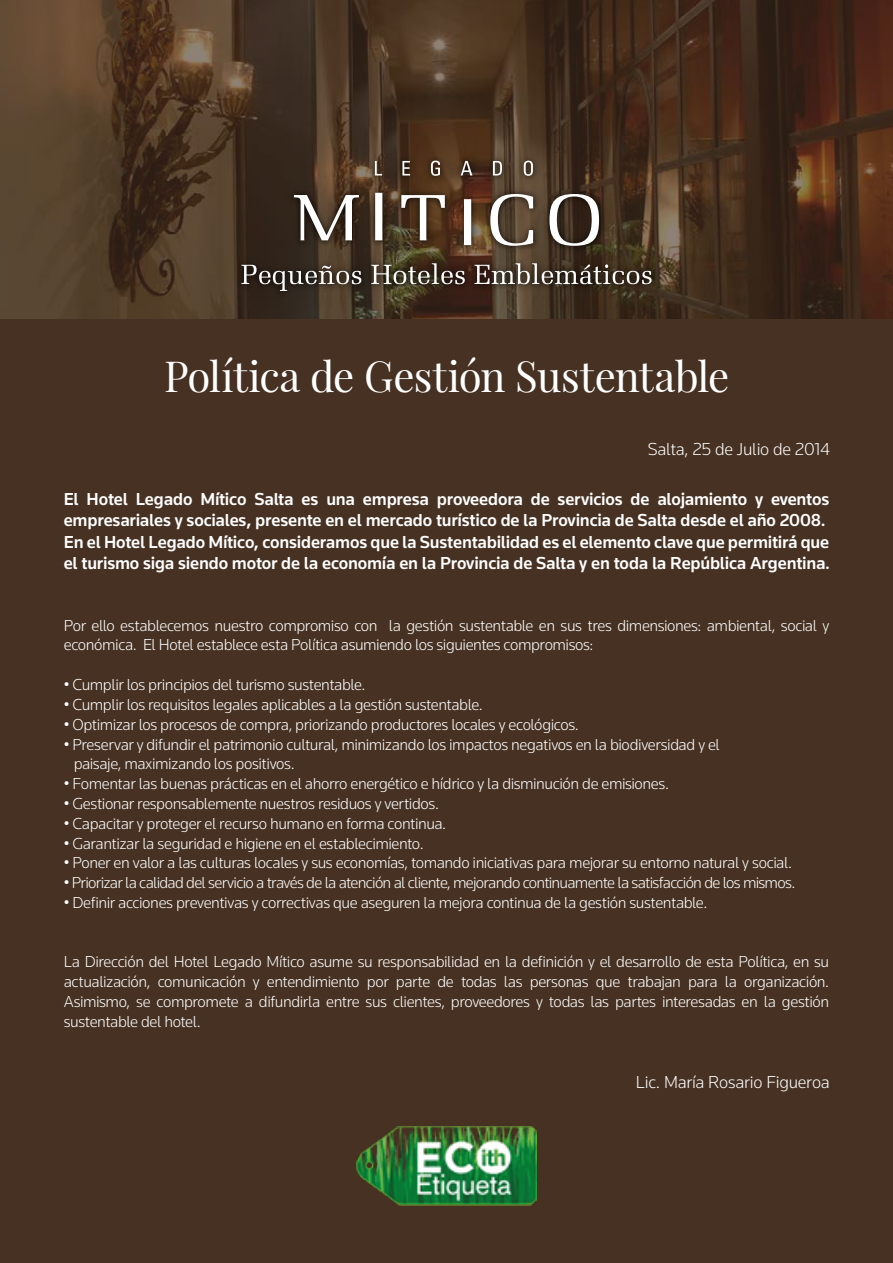
<style>
.page{position:relative;width:893px;height:1263px;background:#463122}
.page>*{position:absolute;margin:0;border:0;box-sizing:border-box;transform-origin:0 0}
.t1{font:42px "Playfair Display";letter-spacing:-.02em;color:#fff}
.t2{font:500 18px/21.6px "Knowledge";letter-spacing:-.01em;color:#fff}
.t3{font:300 18px "Knowledge";letter-spacing:-.015em;color:#fff}
.t4{font:300 16.5px/19.8px "Knowledge";letter-spacing:-.025em;color:#fff}
.t5{font:300 16.5px "Knowledge";letter-spacing:-.045em;color:#fff}
</style>
<div class="page">
<img style="left:0;top:0;width:893px;height:319px">
<img style="left:356px;top:1127px;width:181px;height:78px">
<img style="left:232px;top:151px;width:429px;height:150px">
<svg style="left:294px;top:161px;width:305px;height:85px"></svg>
<svg style="left:241px;top:265px;width:120px;height:26px"></svg>
<svg style="left:371px;top:263px;width:94px;height:21px"></svg>
<svg style="left:474px;top:263px;width:178px;height:21px"></svg>
<h1 class="t1" style="left:164px;top:350px;width:567px">Política de Gestión Sustentable</h1>
<p class="t3" style="left:648px;top:437px;width:184px">Salta, 25 de Julio de 2014</p>
<p class="t2" style="left:64px;top:488px;width:768px">El Hotel Legado Mítico Salta es una empresa proveedora de servicios de alojamiento y eventos empresariales y sociales, presente en el mercado turístico de la Provincia de Salta desde el año 2008.<br>En el Hotel Legado Mítico, consideramos que la Sustentabilidad es el elemento clave que permitirá que el turismo siga siendo motor de la economía en la Provincia de Salta y en toda la República Argentina.</p>
<p class="t4" style="left:64px;top:615px;width:767px">Por ello establecemos nuestro compromiso con la gestión sustentable en sus tres dimensiones: ambiental, social y económica. El Hotel establece esta Política asumiendo los siguientes compromisos:</p>
<p class="t4" style="left:64px;top:674px;width:303px">• Cumplir los principios del turismo sustentable.</p>
<p class="t4" style="left:64px;top:694px;width:421px">• Cumplir los requisitos legales aplicables a la gestión sustentable.</p>
<p class="t4" style="left:64px;top:714px;width:517px">• Optimizar los procesos de compra, priorizando productores locales y ecológicos.</p>
<p class="t4" style="left:74px;top:734px;width:648px;text-indent:-10px">• Preservar y difundir el patrimonio cultural, minimizando los impactos negativos en la biodiversidad y el paisaje, maximizando los positivos.</p>
<p class="t4" style="left:64px;top:773px;width:607px">• Fomentar las buenas prácticas en el ahorro energético e hídrico y la disminución de emisiones.</p>
<p class="t4" style="left:64px;top:793px;width:377px">• Gestionar responsablemente nuestros residuos y vertidos.</p>
<p class="t4" style="left:64px;top:813px;width:384px">• Capacitar y proteger el recurso humano en forma continua.</p>
<p class="t4" style="left:64px;top:833px;width:361px">• Garantizar la seguridad e higiene en el establecimiento.</p>
<p class="t4" style="left:64px;top:853px;width:730px">• Poner en valor a las culturas locales y sus economías, tomando iniciativas para mejorar su entorno natural y social.</p>
<p class="t5" style="left:64px;top:872px;width:733px">• Priorizar la calidad del servicio a través de la atención al cliente, mejorando continuamente la satisfacción de los mismos.</p>
<p class="t4" style="left:64px;top:892px;width:645px">• Definir acciones preventivas y correctivas que aseguren la mejora continua de la gestión sustentable.</p>
<p class="t4" style="left:64px;top:952px;width:767px;text-align:justify">La Dirección del Hotel Legado Mítico asume su responsabilidad en la definición y el desarrollo de esta Política, en su actualización, comunicación y entendimiento por parte de todas las personas que trabajan para la organización.<br>Asimismo, se compromete a difundirla entre sus clientes, proveedores y todas las partes interesadas en la gestión sustentable del hotel.</p>
<p class="t3" style="left:636px;top:1070px;width:195px">Lic. María Rosario Figueroa</p>
</div>
